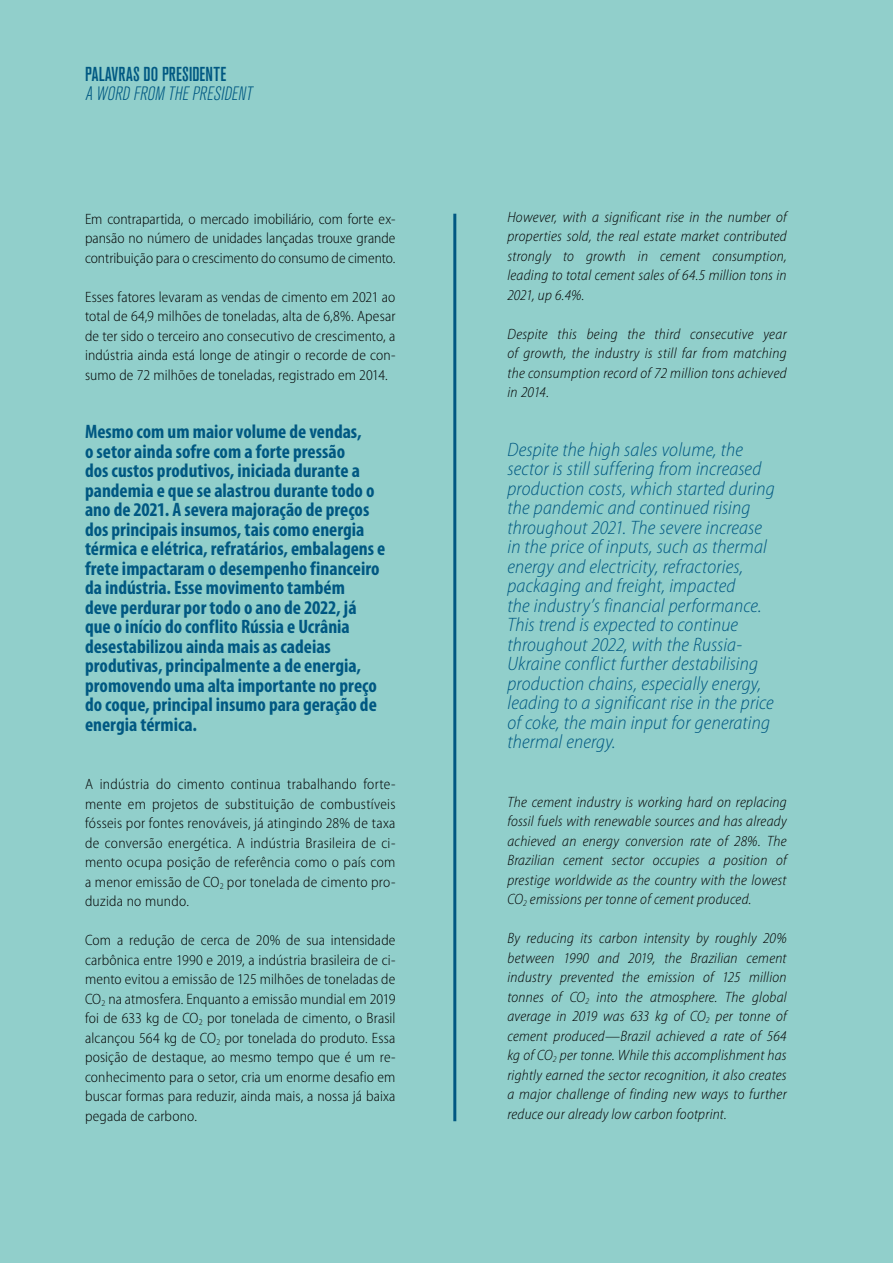
<style>
.page{position:relative;width:893px;height:1263px;background:#91cfcb}
.page>*{position:absolute;margin:0;border:0;box-sizing:border-box;transform-origin:0 0}
.t1{font:500 condensed 20.1px "Akzidenz Grotesk BQ";letter-spacing:.01em;color:#005882}
.t2{font:700 condensed 19.5px/19.5px "Myriad Pro";color:#005882}
.t3{font:italic 300 semi-condensed 19.5px/19.5px "Myriad Pro";letter-spacing:.01em;color:#005882}
.t4{font:italic 300 condensed 19.2px "Akzidenz Grotesk BQ";color:#005882}
.t5{font:300 semi-condensed 15px/19.5px "Myriad Pro";letter-spacing:.005em;color:#000;text-align:justify}
.t6{font:italic 300 semi-condensed 15px/19.5px "Myriad Pro";letter-spacing:.015em;color:#000;text-align:justify}
</style>
<div class="page">
<hr style="left:453px;top:214px;width:3px;height:907px;background:#005882">
<h1 class="t1" style="left:85px;top:63px;width:143px">PALAVRAS DO PRESIDENTE</h1>
<p class="t4" style="left:85px;top:83px;width:172px">A WORD FROM THEPRESIDENT</p>
<p class="t5" style="left:85px;top:209px;width:312px">Em contrapartida, o mercado imobiliário, com forte ex&shy;pansão no número de unidades lançadas trouxe grande contribuição para o crescimento do consumo de cimento.</p>
<p class="t5" style="left:85px;top:287px;width:312px">Esses fatores levaram as vendas de cimento em 2021 ao total de 64,9 milhões de toneladas, alta de 6,8%. Apesar de ter sido o terceiro ano consecutivo de crescimento, a indústria ainda está longe de atingir o recorde de con&shy;sumo de 72 milhões de toneladas, registrado em 2014.</p>
<p class="t2" style="left:85px;top:422px;width:302px">Mesmo com um maior volume de vendas,<br>o setor ainda sofre com a forte pressão<br>dos custos produtivos, iniciada durante a pandemia e que se alastrou durante todo o ano de 2021. A severa majoração de preços dos principais insumos, tais como energia térmica e elétrica, refratários, embalagens e frete impactaram o desempenho financeiro da indústria. Esse movimento também<br>deve perdurar por todo o ano de 2022, já que o início do conflito Rússia e Ucrânia desestabilizou ainda mais as cadeias produtivas, principalmente a de energia, promovendo uma alta importante no preço do coque, principal insumo para geração de energia térmica.</p>
<p class="t5" style="left:85px;top:774px;width:312px">A indústria do cimento continua trabalhando forte&shy;mente em projetos de substituição de combustíveis fósseis por fontes renováveis, já atingindo 28% de taxa de conversão energética. A indústria Brasileira de ci&shy;mento ocupa posição de referência como o país com a menor emissão de CO<sub>2</sub> por tonelada de cimento pro&shy;duzida no mundo.</p>
<p class="t5" style="left:85px;top:930px;width:312px">Com a redução de cerca de 20% de sua intensidade carbônica entre 1990 e 2019, a indústria brasileira de ci&shy;mento evitou a emissão de 125 milhões de toneladas de CO<sub>2</sub> na atmosfera. Enquanto a emissão mundial em 2019 foi de 633 kg de CO<sub>2</sub> por tonelada de cimento, o Brasil alcançou 564 kg de CO<sub>2</sub> por tonelada do produto. Essa posição de destaque, ao mesmo tempo que é um re&shy;conhecimento para o setor, cria um enorme desafio em buscar formas para reduzir, ainda mais, a nossa já baixa pegada de carbono.</p>
<p class="t6" style="left:507px;top:207px;width:281px">However, with a significant rise in the number of properties sold, the real estate market contributed strongly to growth in cement consumption, leading to total cement sales of 64.5 million tons in 2021, up 6.4%.</p>
<p class="t6" style="left:507px;top:324px;width:281px">Despite this being the third consecutive year of growth, the industry is still far from matching the consumption record of 72 million tons achieved in 2014.</p>
<p class="t3" style="left:507px;top:439px;width:269px">Despite the high sales volume, the sector is still suffering from increased production costs, which started during the pandemic and continued rising throughout 2021. The severe increase in the price of inputs, such as thermal energy and electricity, refractories, packaging and freight, impacted<br>the industry’s financial performance.<br>This trend is expected to continue throughout 2022, with the Russia-Ukraine conflict further destabilising production chains, especially energy, leading to a significant rise in the price of coke, the main input for generating thermal energy.</p>
<p class="t6" style="left:507px;top:792px;width:281px">The cement industry is working hard on replacing fossil fuels with renewable sources and has already achieved an energy conversion rate of 28%. The Brazilian cement sector occupies a position of prestige worldwide as the country with the lowest CO<sub>2</sub> emissions per tonne of cement produced.</p>
<p class="t6" style="left:507px;top:928px;width:281px">By reducing its carbon intensity by roughly 20% between 1990 and 2019, the Brazilian cement industry prevented the emission of 125 million tonnes of CO<sub>2</sub> into the atmosphere. The global average in 2019 was 633 kg of CO<sub>2</sub> per tonne of cement produced—Brazil achieved a rate of 564 kg of CO<sub>2</sub> per tonne. While this accomplishment has rightly earned the sector recognition, it also creates a major challenge of finding new ways to further reduce our already low carbon footprint.</p>
</div>
